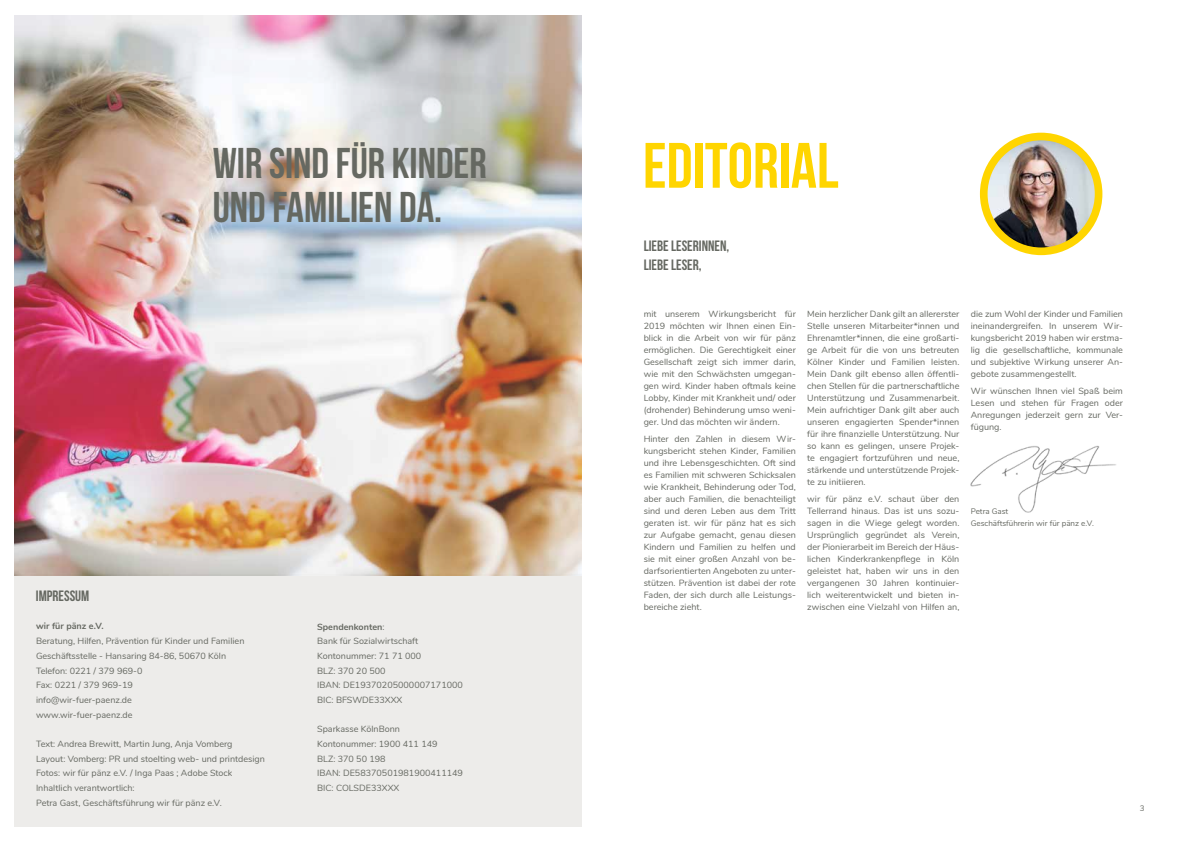
<style>
.page{position:relative;width:1191px;height:842px;background:#fff}
.page>*{position:absolute;margin:0;border:0;box-sizing:border-box;transform-origin:0 0}
.t1{font:64px "Bebas Neue";color:#ffd500}
.t2{font:43px/44px "Bebas Neue";color:#656861}
.t3{font:15px/18.7px "Bebas Neue";color:#656861}
.t4{font:9px/12px "Nunito";color:#656861;text-align:justify}
.t5{font:700 9px "Nunito";color:#656861}
.t6{font:8px/12px "Nunito";color:#656861}
.s1{font-weight:700}
</style>
<div class="page">
<div style="left:14px;top:574px;width:567px;height:253px;background:#edecea"></div>
<img style="left:14px;top:15px;width:567px;height:560px">
<div style="left:980px;top:133px;width:122px;height:122px;background:#ffd500;border-radius:50%"></div>
<img style="left:987px;top:140px;width:107px;height:107px;border-radius:54px">
<img style="left:970px;top:445px;width:146px;height:68px">
<h2 class="t2" style="left:213px;top:140px;width:275px">WIR SIND FÜR KINDER<br>UND FAMILIEN DA.</h2>
<h3 class="t3" style="left:36px;top:586px;width:55px">IMPRESSUM</h3>
<p class="t5" style="left:36px;top:620px;width:69px">wir für pänz e.V.</p>
<p class="t4" style="left:36px;top:633px;width:210px;line-height:14.7px;text-align:left">Beratung, Hilfen, Prävention für Kinder und Familien Geschäftsstelle - Hansaring 84-86, 50670 Köln Telefon: 0221 / 379 969-0<br>Fax: 0221 / 379 969-19<br>info@wir-fuer-paenz.de<br>www.wir-fuer-paenz.de</p>
<p class="t4" style="left:36px;top:736px;width:230px;line-height:14.7px;text-align:left">Text: Andrea Brewitt, Martin Jung, Anja Vomberg<br>Layout: Vomberg: PR und stoelting web- und printdesign Fotos: wir für pänz e.V. / Inga Paas ; Adobe Stock Inhaltlich verantwortlich:<br>Petra Gast, Geschäftsführung wir für pänz e.V.</p>
<p class="t4" style="left:317px;top:618px;width:147px;line-height:14.7px;text-align:left"><span class="s1">Spendenkonten</span>:<br>Bank für Sozialwirtschaft<br>Kontonummer: 71 71 000<br>BLZ: 370 20 500<br>IBAN: DE19370205000007171000<br>BIC: BFSWDE33XXX</p>
<p class="t4" style="left:317px;top:721px;width:147px;line-height:14.7px;text-align:left">Sparkasse KölnBonn<br>Kontonummer: 1900 411 149<br>BLZ: 370 50 198<br>IBAN: DE58370501981900411149<br>BIC: COLSDE33XXX</p>
<h1 class="t1" style="left:643px;top:130px;width:197px">EDITORIAL</h1>
<h3 class="t3" style="left:643px;top:237px;width:87px">LIEBE LESERINNEN,<br>LIEBE LESER,</h3>
<p class="t4" style="left:643px;top:307px;width:154px">mit unserem Wirkungsbericht für 2019 möchten wir Ihnen einen Ein&shy;blick in die Arbeit von wir für pänz ermöglichen. Die Gerechtigkeit einer Gesellschaft zeigt sich immer darin, wie mit den Schwächsten umgegan&shy;gen wird. Kinder haben oftmals keine Lobby, Kinder mit Krankheit und/ oder (drohender) Behinderung umso weni&shy;ger. Und das möchten wir ändern.</p>
<p class="t4" style="left:643px;top:433px;width:154px">Hinter den Zahlen in diesem Wir&shy;kungsbericht stehen Kinder, Familien und ihre Lebensgeschichten. Oft sind es Familien mit schweren Schicksalen wie Krankheit, Behinderung oder Tod, aber auch Familien, die benachteiligt sind und deren Leben aus dem Tritt geraten ist. wir für pänz hat es sich zur Aufgabe gemacht, genau diesen Kindern und Familien zu helfen und sie mit einer großen Anzahl von be&shy;darfsorientierten Angeboten zu unter&shy;stützen. Prävention ist dabei der rote Faden, der sich durch alle Leistungs&shy;bereiche zieht.</p>
<p class="t4" style="left:807px;top:307px;width:154px">Mein herzlicher Dank gilt an allererster Stelle unseren Mitarbeiter*innen und Ehrenamtler*innen, die eine großarti&shy;ge Arbeit für die von uns betreuten Kölner Kinder und Familien leisten.<br>Mein Dank gilt ebenso allen öffentli&shy;chen Stellen für die partnerschaftliche Unterstützung und Zusammenarbeit.<br>Mein aufrichtiger Dank gilt aber auch unseren engagierten Spender*innen für ihre finanzielle Unterstützung. Nur so kann es gelingen, unsere Projek&shy;te engagiert fortzuführen und neue, stärkende und unterstützende Projek&shy;te zu initiieren.</p>
<p class="t4" style="left:807px;top:493px;width:154px">wir für pänz e.V. schaut über den Tellerrand hinaus. Das ist uns sozu&shy;sagen in die Wiege gelegt worden.<br>Ursprünglich gegründet als Verein, der Pionierarbeit im Bereich der Häus&shy;lichen Kinderkrankenpflege in Köln geleistet hat, haben wir uns in den vergangenen 30 Jahren kontinuier&shy;lich weiterentwickelt und bieten in&shy;zwischen eine Vielzahl von Hilfen an,</p>
<p class="t4" style="left:970px;top:307px;width:154px">die zum Wohl der Kinder und Familien ineinandergreifen. In unserem Wir&shy;kungsbericht 2019 haben wir erstma&shy;lig die gesellschaftliche, kommunale und subjektive Wirkung unserer An&shy;gebote zusammengestellt.</p>
<p class="t4" style="left:970px;top:385px;width:154px">Wir wünschen Ihnen viel Spaß beim Lesen und stehen für Fragen oder Anregungen jederzeit gern zur Ver&shy;fügung.</p>
<p class="t6" style="left:970px;top:505px;width:125px">Petra Gast<br>Geschäftsführerin wir für pänz e.V.</p>
<p class="t6" style="left:1140px;top:801px;width:6px">3</p>
</div>
